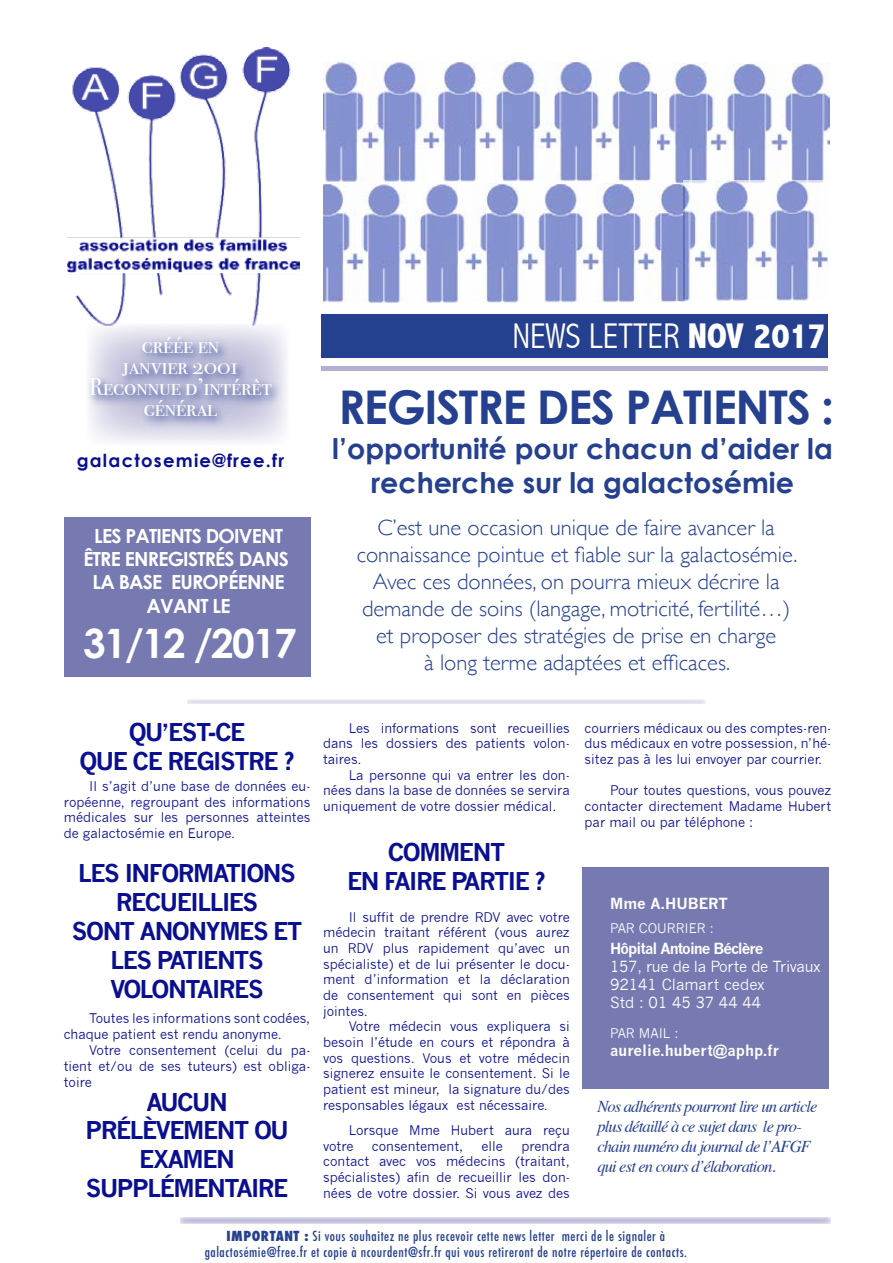
<style>
.page{position:relative;width:893px;height:1263px;background:#fff}
.page>*{position:absolute;margin:0;border:0;box-sizing:border-box;transform-origin:0 0}
.t1{font:700 46.5px "Century Gothic";letter-spacing:-.03em;color:#25408f}
.t2{font:700 40.5px "Century Gothic";letter-spacing:-.04em;color:#fff}
.t3{font:300 condensed 35.7px "Abadi";color:#fff}
.t4{font:700 28.5px/34.2px "Century Gothic";color:#25408f;text-align:center}
.t5{font:700 24px/28.8px "News Gothic";letter-spacing:-.06em;color:#090f90;text-align:center}
.t6{font:24px/21px "Bodoni Svty Two SCITCTT";color:#fff;text-align:center}
.t7{font:300 22.5px/27px "Gill Sans";color:#25408f;text-align:center}
.t8{font:700 19.5px/23.4px "Century Gothic";letter-spacing:-.04em;color:#fff}
.t9{font:700 18px "Century Gothic";letter-spacing:.07em;color:#090f90}
.t10{font:italic 16.5px/19.8px "Times";letter-spacing:-.05em;color:#25408f}
.t11{font:15px/18px "News Gothic";color:#fff}
.t12{font:700 15px "News Gothic";color:#fff}
.t13{font:500 condensed 13.5px/16.5px "Futura";letter-spacing:.04em;color:#25408f;text-align:center}
.t14{font:13.05px/15.6px "News Gothic";color:#090f90;text-align:justify}
.t15{font:13.05px "News Gothic";color:#fff}
.s1{font-weight:800}
</style>
<div class="page">
<div style="left:582px;top:867px;width:247px;height:222px;background:#777ab1"></div>
<img style="left:67px;top:48px;width:232px;height:265px">
<svg style="left:93px;top:323px;width:194px;height:119px;fill:#eeeef5"></svg>
<div style="left:321px;top:314px;width:506px;height:43px;background:#25408f"></div>
<svg style="left:88px;top:333px;width:195px;height:95px;background:#bfc0db"></svg>
<div style="left:321px;top:366px;width:506px;height:5px;background:#b1b0d2"></div>
<img style="left:323px;top:62px;width:333px;height:119px">
<img style="left:364px;top:183px;width:321px;height:119px">
<img style="left:657px;top:64px;width:172px;height:119px">
<img style="left:683px;top:181px;width:146px;height:119px">
<img style="left:323px;top:183px;width:41px;height:119px">
<div style="left:64px;top:518px;width:246px;height:159px;background:#777ab1"></div>
<hr style="left:187px;top:700px;width:519px;height:4px;background:#e5e5f0">
<div style="left:180px;top:1217px;width:651px;height:7px;background:#c2c1dc"></div>
<h3 class="t6" style="left:89px;top:334px;width:184px">créée en<br>janvier 2001<br>Reconnue d’intérêt général</h3>
<h3 class="t9" style="left:77px;top:449px;width:209px">galactosemie@free.fr</h3>
<h3 class="t8" style="left:94px;top:523px;width:169px">Les PATIENTS doivent</h3>
<h3 class="t8" style="left:83px;top:547px;width:169px">être en REGISTRÉS dans</h3>
<h3 class="t8" style="left:93px;top:570px;width:49px">la base</h3>
<h3 class="t8" style="left:147px;top:570px;width:84px;text-indent:24px">européenne avant</h3>
<h3 class="t8" style="left:213px;top:594px;width:9px">le</h3>
<h2 class="t2" style="left:83px;top:618px;width:215px">31/12 /2017</h2>
<h3 class="t3" style="left:512px;top:315px;width:315px">NEWS LETTER <span class="s1">NOV 2017</span></h3>
<h1 class="t1" style="left:338px;top:378px;width:497px">REGISTRE DES PATIENTS :</h1>
<h3 class="t4" style="left:332px;top:430px;width:502px">l’opportunité pour chacun d’aider la recherche sur la galactosémie</h3>
<p class="t7" style="left:357px;top:513px;width:442px">C’est une occasion unique de faire avancer la connaissance pointue et fiable sur la galactosémie.<br>Avec ces données, on pourra mieux décrire la demande de soins (langage, motricité, fertilité…) et proposer des stratégies de prise en charge<br>à long terme adaptées et efficaces.</p>
<h3 class="t5" style="left:80px;top:717px;width:216px">QU’EST-CE<br>QUE CE REGISTRE ?</h3>
<p class="t14" style="left:64px;top:778px;width:248px;text-indent:26px">Il s’agit d’une base de données eu&shy;ropéenne, regroupant des informations médicales sur les personnes atteintes de galactosémie en Europe.</p>
<h3 class="t5" style="left:78px;top:859px;width:219px">LES INFORMATIONS</h3>
<h3 class="t5" style="left:116px;top:888px;width:119px">RECUEI LLIES</h3>
<h3 class="t5" style="left:72px;top:916px;width:216px">SONT ANONYMES ET</h3>
<h3 class="t5" style="left:110px;top:945px;width:155px">LES PATIENTS</h3>
<h3 class="t5" style="left:110px;top:974px;width:155px">VOLONTAIRES</h3>
<p class="t14" style="left:64px;top:1010px;width:248px;text-indent:26px">Toutes les informations sont codées, chaque patient est rendu anonyme.</p>
<p class="t14" style="left:64px;top:1043px;width:248px;text-indent:26px">Votre consentement (celui du pa&shy;tient et/ou de ses tuteurs) est obliga&shy;toire</p>
<h3 class="t5" style="left:146px;top:1087px;width:83px">AUCUN</h3>
<h3 class="t5" style="left:85px;top:1116px;width:205px">PRÉLÈVEMENT OU</h3>
<h3 class="t5" style="left:139px;top:1144px;width:97px">EXAMEN</h3>
<h3 class="t5" style="left:86px;top:1173px;width:17px">SUPP</h3>
<h3 class="t5" style="left:147px;top:1173px;width:28px">LÉMENTAIRE</h3>
<p class="t14" style="left:323px;top:720px;width:248px;text-indent:26px">Les informations sont recueillies dans les dossiers des patients volon&shy;taires.</p>
<p class="t14" style="left:323px;top:767px;width:248px;text-indent:26px">La personne qui va entrer les don&shy;nées dans la base de données se servira uniquement de votre dossier médical.</p>
<h3 class="t5" style="left:347px;top:837px;width:200px">COMMENT<br>EN FAIRE PARTIE ?</h3>
<p class="t14" style="left:323px;top:909px;width:248px;text-indent:26px">Il suffit de prendre RDV avec votre médecin traitant référent (vous aurez un RDV plus rapidement qu’avec un spécialiste) et de lui présenter le docu&shy;ment d’information et la déclaration de consentement qui sont en pièces jointes.</p>
<p class="t14" style="left:323px;top:1019px;width:248px;text-indent:26px">Votre médecin vous expliquera si besoin l’étude en cours et répondra à vos questions. Vous et votre médecin signerez ensuite le consentement. Si le patient est mineur, la signature du/des responsables légaux est nécessaire.</p>
<p class="t14" style="left:323px;top:1123px;width:248px;text-indent:26px">Lorsque Mme Hubert aura reçu votre</p>
<p class="t14" style="left:585px;top:720px;width:248px">courriers médicaux ou des comptes-ren&shy;dus médicaux en votre possession, n’hé&shy;sitez pas à les lui envoyer par courrier.</p>
<p class="t14" style="left:585px;top:783px;width:248px;text-indent:26px">Pour toutes questions, vous pouvez contacter directement Madame Hubert par mail ou par téléphone :</p>
<p class="t12" style="left:610px;top:894px;width:119px">M ME A.HUBERT</p>
<p class="t15" style="left:610px;top:921px;width:66px">par courrier</p>
<p class="t15" style="left:710px;top:921px;width:6px">:</p>
<p class="t12" style="left:610px;top:939px;width:155px">HÔPITAL ANTOINE BÉCLÈRE</p>
<p class="t11" style="left:610px;top:958px;width:212px">157, rue de la Porte de Trivaux<br>92141 Clamart cedex<br>Std : 01 45 37 44 44</p>
<p class="t15" style="left:610px;top:1026px;width:70px">par mail :</p>
<p class="t12" style="left:610px;top:1041px;width:170px">AURELIE.HUBERT@APHP.FR</p>
<p class="t10" style="left:597px;top:1096px;width:222px">Nos adhérents pourront lire un article plus détaillé à ce sujet dans le pro&shy;chain numéro du journal de l’AFGF qui est en cours d’élaboration.</p>
<p class="t14" style="left:323px;top:1138px;width:248px;text-indent:198px">prendra contact avec vos médecins (traitant, spécialistes) afin de recueillir les don&shy;nées de votre dossier. Si vous avez des</p>
<p class="t13" style="left:205px;top:1228px;width:484px"><span class="s1">IMPORTANT :</span> Si vous souhaitez ne plus recevoir cette news letter merci de le signaler à galactosémie@free.fr et copie à ncourdent@sfr.fr qui vous retireront de notre répertoire de contacts.</p>
<p class="t14" style="left:372px;top:1138px;width:93px">consentement,</p>
<p class="t14" style="left:482px;top:1138px;width:23px">elle</p>
</div>
